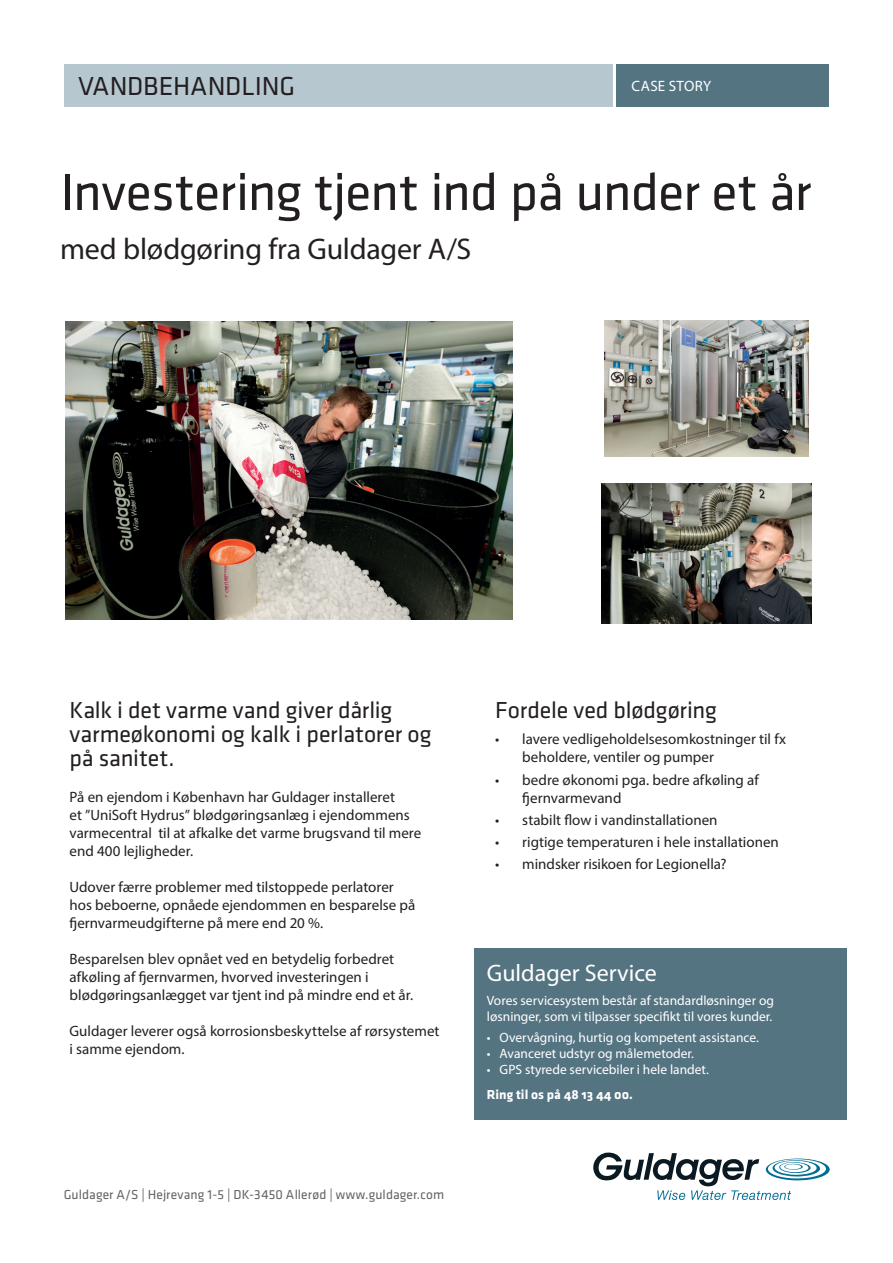
<style>
.page{position:relative;width:893px;height:1263px;background:#fff}
.page>*{position:absolute;margin:0;border:0;box-sizing:border-box;transform-origin:0 0}
.t1{font:54px "Klavika";letter-spacing:-.015em;color:#231f20}
.t2{font:30px "Myriad Pro";letter-spacing:-.01em;color:#231f20}
.t3{font:27px "Klavika";letter-spacing:-.005em;color:#231f20}
.t4{font:24px/24px "Klavika";letter-spacing:-.01em;color:#231f20}
.t5{font:24px "Myriad Pro";color:#fff}
.t6{font:15px/18px "Myriad Pro";color:#231f20}
.t7{font:15px "Myriad Pro";letter-spacing:.025em;color:#fff}
.t8{font:13.5px/16.2px "Myriad Pro";color:#fff}
.t9{font:13.5px "Klavika";letter-spacing:.01em;color:#636366}
.t10{font:13.5px "Klavika Bold Bold OSF";color:#fff}
</style>
<div class="page">
<svg style="left:593px;top:1152px;width:237px;height:48px"></svg>
<img style="left:66px;top:322px;width:446px;height:298px">
<div style="left:64px;top:64px;width:548px;height:42px;background:#b7c7d0"></div>
<div style="left:617px;top:64px;width:212px;height:42px;background:#557482"></div>
<div style="left:474px;top:948px;width:372px;height:171px;background:#557482"></div>
<img style="left:604px;top:320px;width:204px;height:136px">
<img style="left:602px;top:484px;width:209px;height:140px">
<h3 class="t3" style="left:78px;top:69px;width:218px">VANDBEHANDLING</h3>
<p class="t7" style="left:632px;top:76px;width:81px">CASE STORY</p>
<h1 class="t1" style="left:60px;top:157px;width:753px">Investering tjent ind på under et år</h1>
<h2 class="t2" style="left:60px;top:231px;width:413px">med blødgøring fra Guldager A/S</h2>
<h3 class="t4" style="left:69px;top:697px;width:364px">Kalk i det varme vand giver dårlig varmeøkonomi og kalk i perlatorer og på sanitet.</h3>
<p class="t6" style="left:69px;top:787px;width:353px">På en ejendom i København har Guldager installeret<br>et ”UniSoft Hydrus” blødgøringsanlæg i ejendommens varmecentral til at afkalke det varme brugsvand til mere end 400 lejligheder.</p>
<p class="t6" style="left:69px;top:877px;width:347px">Udover færre problemer med tilstoppede perlatorer hos beboerne, opnåede ejendommen en besparelse på fjernvarmeudgifterne på mere end 20 %.</p>
<p class="t6" style="left:69px;top:949px;width:345px">Besparelsen blev opnået ved en betydelig forbedret afkøling af fjernvarmen, hvorved investeringen i blødgøringsanlægget var tjent ind på mindre end et år.</p>
<p class="t6" style="left:69px;top:1021px;width:372px">Guldager leverer også korrosionsbeskyttelse af rørsystemet i samme ejendom.</p>
<p class="t9" style="left:64px;top:1186px;width:382px">Guldager A/S | Hejrevang 1-5 | DK-3450 Allerød | www.guldager.com</p>
<h3 class="t4" style="left:495px;top:697px;width:223px">Fordele ved blødgøring</h3>
<p class="t6" style="left:522px;top:730px;width:265px;text-indent:-27px">• lavere vedligeholdelsesomkostninger til fx beholdere, ventiler og pumper</p>
<p class="t6" style="left:522px;top:770px;width:238px;text-indent:-27px">• bedre økonomi pga. bedre afkøling af fjernvarmevand</p>
<p class="t6" style="left:495px;top:810px;width:224px">• stabilt flow i vandinstallationen</p>
<p class="t6" style="left:495px;top:833px;width:285px">• rigtige temperaturen i hele installationen</p>
<p class="t6" style="left:495px;top:855px;width:233px">• mindsker risikoen for Legionella?</p>
<h3 class="t5" style="left:487px;top:958px;width:172px">Guldager Service</h3>
<p class="t8" style="left:487px;top:992px;width:289px">Vores servicesystem består af standardløsninger og løsninger, som vi tilpasser specifikt til vores kunder.</p>
<p class="t8" style="left:487px;top:1029px;width:274px">• Overvågning, hurtig og kompetent assistance.</p>
<p class="t8" style="left:487px;top:1045px;width:209px">• Avanceret udstyr og målemetoder.</p>
<p class="t8" style="left:487px;top:1061px;width:223px">• GPS styrede servicebiler i hele landet.</p>
<p class="t10" style="left:487px;top:1087px;width:147px">Ring til os på 48 13 44 00.</p>
</div>
